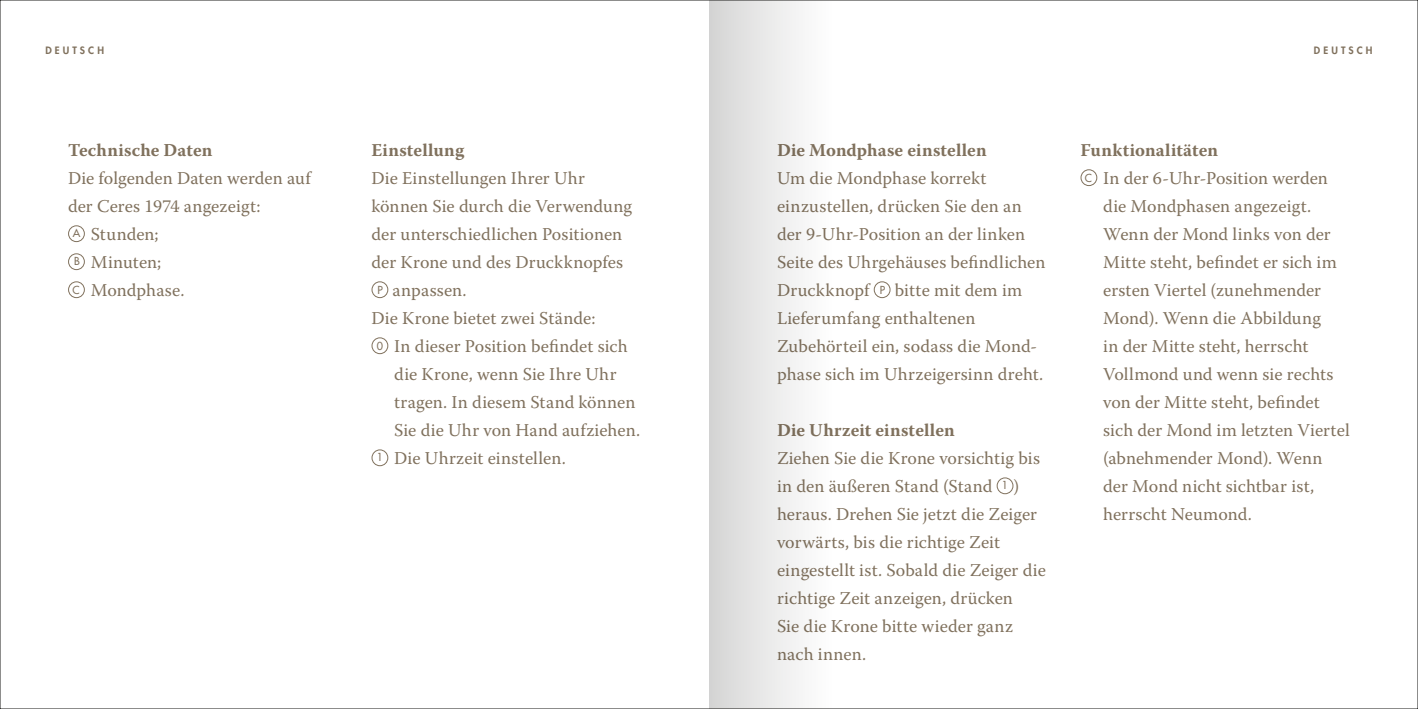
<style>
.page{position:relative;width:1418px;height:709px;background:#fff}
.page>*{position:absolute;margin:0;border:0;box-sizing:border-box;transform-origin:0 0}
.t1{font:18px/28px "Warnock Pro";color:#80715d}
.t2{font:700 18px "Warnock Pro";letter-spacing:.01em;color:#80715d}
.t3{font:800 9.8px "Futura Std";letter-spacing:.315em;color:#80715d}
.s1{font-family:"Futura Std";font-weight:500;font-size:10.8px}
</style>
<div class="page">
<div style="left:68px;top:225px;width:17px;height:17px;border:1px solid #80715d;border-radius:50%"></div>
<div style="left:68px;top:253px;width:17px;height:17px;border:1px solid #80715d;border-radius:50%"></div>
<div style="left:68px;top:281px;width:17px;height:17px;border:1px solid #80715d;border-radius:50%"></div>
<div style="left:371px;top:281px;width:17px;height:17px;border:1px solid #80715d;border-radius:50%"></div>
<div style="left:371px;top:337px;width:17px;height:17px;border:1px solid #80715d;border-radius:50%"></div>
<div style="left:371px;top:449px;width:17px;height:17px;border:1px solid #80715d;border-radius:50%"></div>
<div style="left:873px;top:281px;width:17px;height:17px;border:1px solid #80715d;border-radius:50%"></div>
<div style="left:996px;top:477px;width:17px;height:17px;border:1px solid #80715d;border-radius:50%"></div>
<div style="left:1080px;top:169px;width:17px;height:17px;border:1px solid #80715d;border-radius:50%"></div>
<div style="left:709px;top:0;width:123px;height:709px;background:linear-gradient(to right,#d5d5d5,#fff)"></div>
<p class="t3" style="left:45px;top:44px;width:60px">DEUTSCH</p>
<p class="t3" style="left:1313px;top:44px;width:60px">DEUTSCH</p>
<p class="t2" style="left:68px;top:139px;width:146px">Technische Daten</p>
<p class="t1" style="left:68px;top:164px;width:244px">Die folgenden Daten werden auf</p>
<p class="t1" style="left:68px;top:192px;width:194px">der Ceres 1974 angezeigt:</p>
<p class="t1" style="left:73px;top:220px;width:88px"><sup>A</sup> Stunden;</p>
<p class="t1" style="left:74px;top:248px;width:89px"><sup>B</sup> Minuten;</p>
<p class="t1" style="left:73px;top:276px;width:113px"><span class="s1">C</span> Mondphase.</p>
<p class="t2" style="left:371px;top:139px;width:94px">Einstellung</p>
<p class="t1" style="left:371px;top:164px;width:215px">Die Einstellungen Ihrer Uhr</p>
<p class="t1" style="left:371px;top:192px;width:262px">können Sie durch die Verwendung</p>
<p class="t1" style="left:371px;top:220px;width:252px">der unterschiedlichen Positionen</p>
<p class="t1" style="left:371px;top:248px;width:253px">der Krone und des Druckknopfes</p>
<p class="t1" style="left:377px;top:276px;width:91px"><span class="s1">P</span> anpassen.</p>
<p class="t1" style="left:371px;top:304px;width:226px">Die Krone bietet zwei Stände:</p>
<p class="t1" style="left:377px;top:332px;width:252px"><span class="s1">0</span> In dieser Position befindet sich</p>
<p class="t1" style="left:394px;top:360px;width:224px">die Krone, wenn Sie Ihre Uhr</p>
<p class="t1" style="left:394px;top:388px;width:243px">tragen. In diesem Stand können</p>
<p class="t1" style="left:394px;top:416px;width:247px">Sie die Uhr von Hand aufziehen.</p>
<p class="t1" style="left:377px;top:444px;width:190px"><sup>1</sup> Die Uhrzeit einstellen.</p>
<p class="t2" style="left:777px;top:139px;width:211px">Die Mondphase einstellen</p>
<p class="t1" style="left:777px;top:164px;width:270px">Um die Mondphase korrekt einzustellen, drücken Sie den an der 9-Uhr-Position an der linken<br>Seite des Uhrgehäuses befindlichen<br>Druckknopf <span class="s1">P</span> bitte mit dem im<br>Lieferumfang enthaltenen<br>Zubehörteil ein, sodass die Mond&shy;phase sich im Uhrzeigersinn dreht.</p>
<p class="t2" style="left:777px;top:419px;width:179px">Die Uhrzeit einstellen</p>
<p class="t1" style="left:777px;top:444px;width:270px">Ziehen Sie die Krone vorsichtig bis in den äußeren Stand (Stand <sup>1</sup> ) heraus. Drehen Sie jetzt die Zeiger vorwärts, bis die richtige Zeit eingestellt ist. Sobald die Zeiger die richtige Zeit anzeigen, drücken<br>Sie die Krone bitte wieder ganz nach innen.</p>
<p class="t2" style="left:1080px;top:139px;width:139px">Funktionalitäten</p>
<p class="t1" style="left:1084px;top:164px;width:244px"><span class="s1">C</span> In der 6-Uhr-Position werden</p>
<p class="t1" style="left:1103px;top:192px;width:209px">die Mondphasen angezeigt.</p>
<p class="t1" style="left:1103px;top:220px;width:229px">Wenn der Mond links von der</p>
<p class="t1" style="left:1103px;top:248px;width:235px">Mitte steht, befindet er sich im</p>
<p class="t1" style="left:1103px;top:276px;width:219px">ersten Viertel (zunehmender</p>
<p class="t1" style="left:1103px;top:304px;width:219px">Mond). Wenn die Abbildung</p>
<p class="t1" style="left:1103px;top:332px;width:207px">in der Mitte steht, herrscht</p>
<p class="t1" style="left:1103px;top:360px;width:232px">Vollmond und wenn sie rechts</p>
<p class="t1" style="left:1103px;top:388px;width:218px">von der Mitte steht, befindet</p>
<p class="t1" style="left:1103px;top:416px;width:248px">sich der Mond im letzten Viertel</p>
<p class="t1" style="left:1103px;top:444px;width:221px">(abnehmender Mond). Wenn</p>
<p class="t1" style="left:1103px;top:472px;width:212px">der Mond nicht sichtbar ist,</p>
<p class="t1" style="left:1103px;top:500px;width:150px">herrscht Neumond.</p>
</div>
